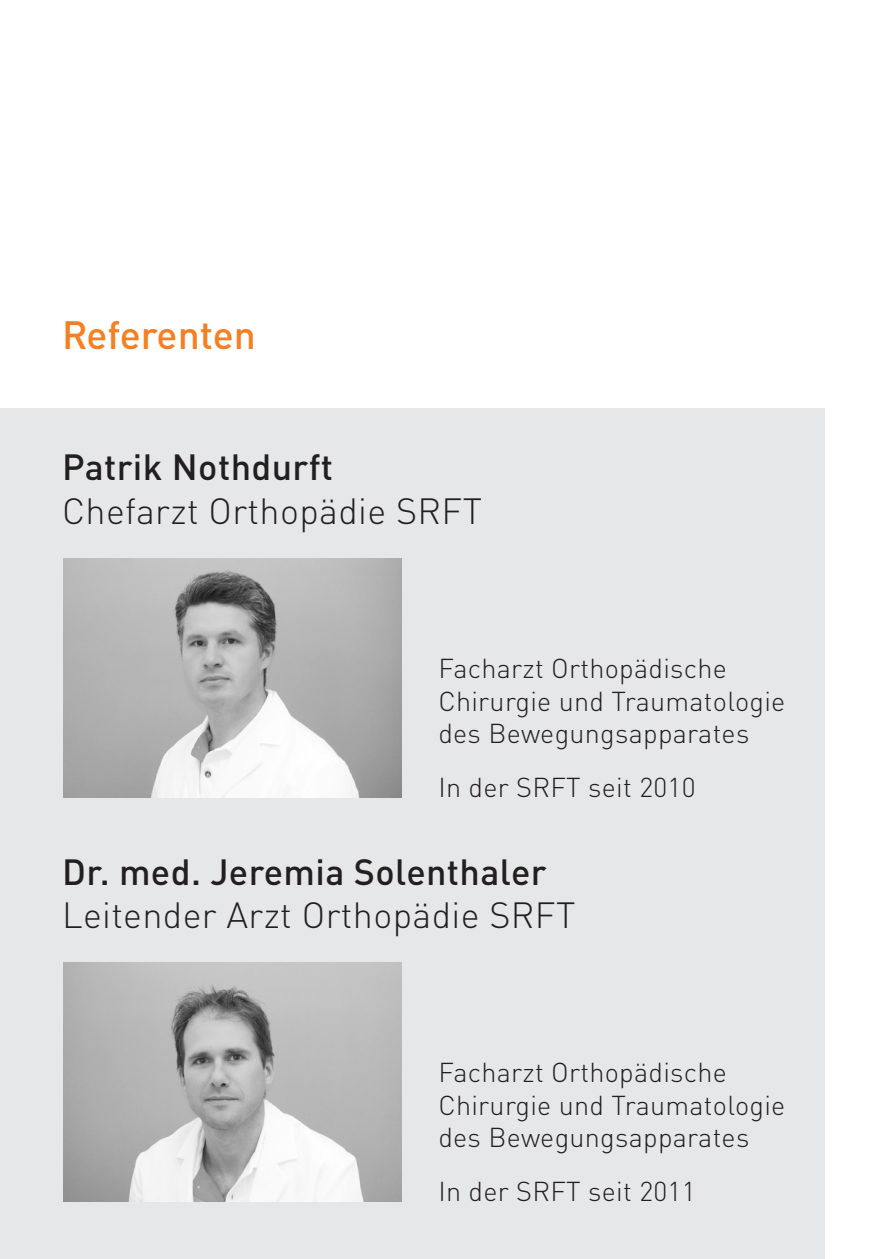
<style>
.page{position:relative;width:893px;height:1259px;background:#fff}
.page>*{position:absolute;margin:0;border:0;box-sizing:border-box;transform-origin:0 0}
.t1{font:500 39px "DINOT";color:#f57f21}
.t2{font:300 36px "DINOT";letter-spacing:.01em;color:#231f20}
.t3{font:500 36px "DINOT";letter-spacing:.01em;color:#231f20}
.t4{font:300 27px/32.4px "DINOT";letter-spacing:.01em;color:#231f20}
</style>
<div class="page">
<div style="left:0;top:409px;width:825px;height:850px;background:#e6e7e9"></div>
<img style="left:64px;top:559px;width:337px;height:238px">
<img style="left:64px;top:963px;width:337px;height:238px">
<h1 class="t1" style="left:62px;top:310px;width:196px">Referenten</h1>
<h2 class="t3" style="left:62px;top:444px;width:273px">Patrik Nothdurft</h2>
<h2 class="t2" style="left:62px;top:488px;width:422px">Chefarzt Orthopädie SRFT</h2>
<p class="t4" style="left:438px;top:652px;width:348px">Facharzt Orthopädische<br>Chirurgie und Traumatologie des Bewegungsapparates</p>
<p class="t4" style="left:438px;top:771px;width:259px">In der SRFT seit 2010</p>
<h2 class="t3" style="left:62px;top:848px;width:486px">Dr. med. Jeremia Solenthaler</h2>
<h2 class="t2" style="left:62px;top:892px;width:515px">Leitender Arzt Orthopädie SRFT</h2>
<p class="t4" style="left:438px;top:1056px;width:348px">Facharzt Orthopädische<br>Chirurgie und Traumatologie des Bewegungsapparates</p>
<p class="t4" style="left:438px;top:1175px;width:259px">In der SRFT seit 2011</p>
</div>
